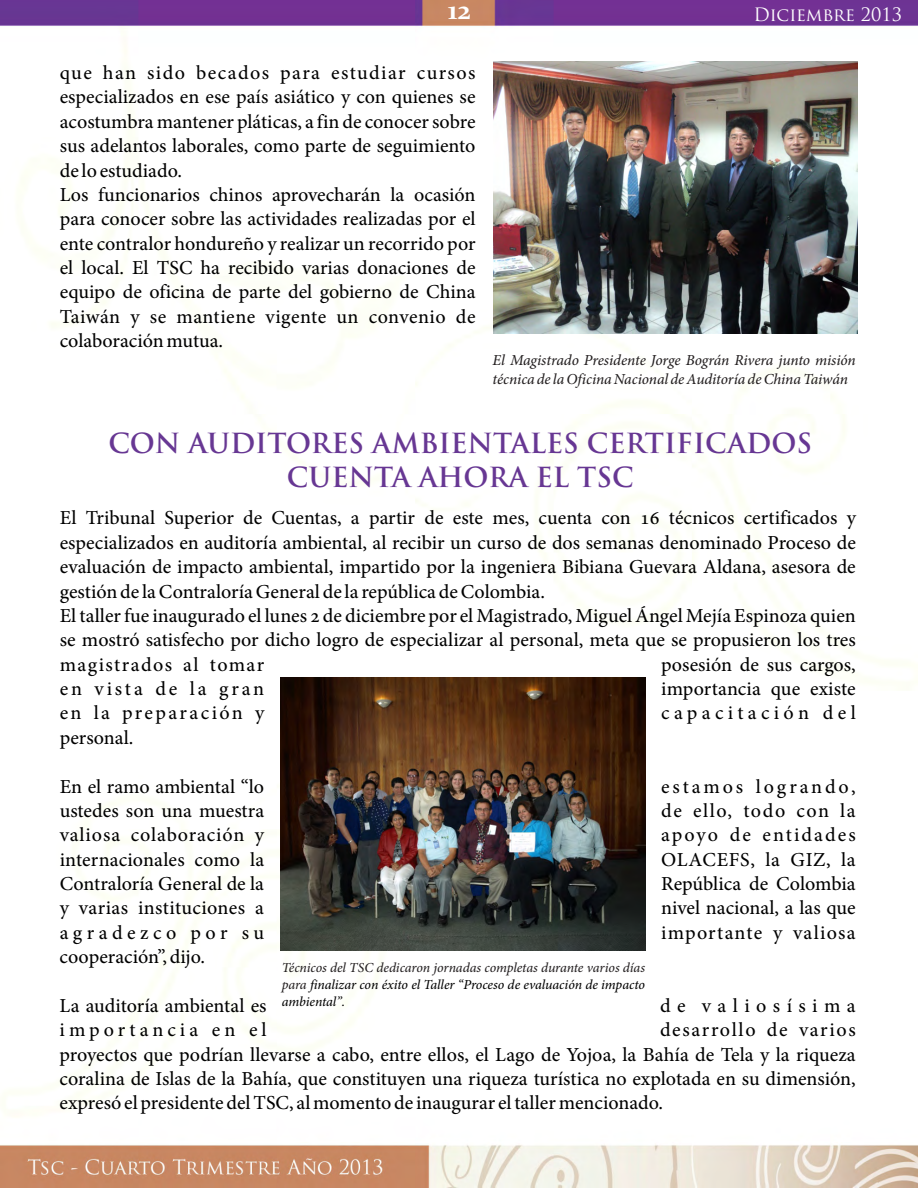
<style>
.page{position:relative;width:918px;height:1188px;background:#fff}
.page>*{position:absolute;margin:0;border:0;box-sizing:border-box;transform-origin:0 0}
.t1{font:700 27px/34.2px "Trajan Pro";color:#673793;text-align:center}
.t2{font:700 27px "Constantia";color:#fff}
.t3{font:19.5px/24.3px "Adobe Hebrew";color:#000}
.t4{font:19.5px "Adobe Hebrew";letter-spacing:.02em;color:#000}
.t5{font:19.5px "Adobe Hebrew";letter-spacing:.045em;color:#000}
.t6{font:19.5px "Adobe Hebrew";letter-spacing:.06em;color:#000}
.t7{font:19.5px "Adobe Hebrew";letter-spacing:.125em;color:#000}
.t8{font:19.5px "Adobe Hebrew";letter-spacing:.15em;color:#000}
.t9{font:19.5px "Adobe Hebrew";letter-spacing:.08em;color:#000}
.t10{font:19.5px "Adobe Hebrew";letter-spacing:.105em;color:#000}
.t11{font:19.5px "Adobe Hebrew";letter-spacing:.035em;color:#000}
.t12{font:19.5px "Adobe Hebrew";letter-spacing:.145em;color:#000}
.t13{font:19.5px "Adobe Hebrew";letter-spacing:.22em;color:#000}
.t14{font:19.5px "Adobe Hebrew";letter-spacing:.205em;color:#000}
.t15{font:19.5px "Adobe Hebrew";letter-spacing:.23em;color:#000}
.t16{font:19.5px "Adobe Hebrew";letter-spacing:.33em;color:#000}
.t17{font:18px "Trajan Pro";color:#fff}
.t18{font:italic 15px/18.8px "Adobe Hebrew";letter-spacing:-.005em;color:#231f20}
.t19{font:italic 13.5px/16.8px "Adobe Hebrew";letter-spacing:-.01em;color:#000;text-align:justify}
.s1{color:#231f20}
</style>
<div class="page">
<img style="left:0;top:0;width:918px;height:1188px">
<img style="left:280px;top:677px;width:365px;height:274px">
<img style="left:494px;top:61px;width:363px;height:273px">
<h1 class="t2" style="left:448px;top:-1px;width:24px">12</h1>
<p class="t17" style="left:754px;top:7px;width:150px">Diciembre 2013</p>
<p class="t3" style="left:60px;top:63px;width:417px">que han sido becados para estudiar cursos especializados en ese país asiático y con quienes se acostumbra mantener pláticas, a fin de conocer sobre sus adelantos laborales, como parte de seguimiento de lo estudiado.<br>Los funcionarios chinos aprovecharán la ocasión para conocer sobre las actividades realizadas por el ente contralor hondureño y realizar un recorrido por el local. El TSC ha recibido varias donaciones de equipo de oficina de parte del gobierno de China Taiwán y se mantiene vigente un convenio de colaboración mutua.</p>
<p class="t18" style="left:493px;top:352px;width:365px">El Magistrado Presidente Jorge Bográn Rivera junto misión técnica de la Oficina Nacional de Auditoría de China Taiwán</p>
<h1 class="t1" style="left:108px;top:429px;width:705px">CON AUDITORES AMBIENTALES CERTIFICADOS<br>CUENTA AHORA EL TSC</h1>
<p class="t3" style="left:60px;top:508px;width:798px">El Tribunal Superior de Cuentas, a partir de este mes, cuenta con 16 técnicos certificados y especializados en auditoría ambiental, al recibir un curso de dos semanas denominado Proceso de evaluación de impacto ambiental, impartido por la ingeniera Bibiana Guevara Aldana, asesora de gestión de la Contraloría General de la república de Colombia.<br>El taller fue inaugurado el lunes 2 de diciembre por el Magistrado, Miguel Ángel Mejía Espinoza quien se mostró satisfecho por dicho logro de especializar al personal, meta que se propusieron los tres magistrados al tomar</p>
<p class="t3" style="left:661px;top:654px;width:196px">posesión de sus cargos,</p>
<p class="t12" style="left:60px;top:681px;width:206px">en vista de la gran</p>
<p class="t3" style="left:661px;top:678px;width:196px">importancia que existe</p>
<p class="t7" style="left:60px;top:705px;width:206px">en la preparación y</p>
<p class="t13" style="left:661px;top:705px;width:196px">capacitación del</p>
<p class="t3" style="left:60px;top:727px;width:75px">personal.</p>
<p class="t3" style="left:60px;top:776px;width:206px">En el ramo ambiental “lo</p>
<p class="t8" style="left:661px;top:778px;width:196px">estamos logrando,</p>
<p class="t3" style="left:60px;top:800px;width:206px">ustedes son una muestra</p>
<p class="t9" style="left:661px;top:803px;width:196px">de ello, todo con la</p>
<p class="t5" style="left:60px;top:827px;width:206px">valiosa colaboración y</p>
<p class="t10" style="left:661px;top:827px;width:196px">apoyo de entidades</p>
<p class="t3" style="left:60px;top:849px;width:206px">internacionales como la</p>
<p class="t11" style="left:661px;top:852px;width:196px">OLACEFS, la GIZ, la</p>
<p class="t3" style="left:60px;top:873px;width:206px">Contraloría General de la</p>
<p class="t3" style="left:661px;top:873px;width:196px">República de Colombia</p>
<p class="t4" style="left:60px;top:900px;width:206px">y varias instituciones a</p>
<p class="t3" style="left:661px;top:898px;width:196px">nivel nacional, a las que</p>
<p class="t15" style="left:60px;top:925px;width:206px">agradezco por su</p>
<p class="t6" style="left:661px;top:925px;width:196px">importante y valiosa</p>
<p class="t3" style="left:60px;top:947px;width:147px">cooperación”, dijo.</p>
<p class="t3" style="left:60px;top:995px;width:208px">La auditoría ambiental es</p>
<p class="t16" style="left:660px;top:998px;width:197px">de valiosísima</p>
<p class="t14" style="left:60px;top:1022px;width:208px">importancia en el</p>
<p class="t19" style="left:282px;top:961px;width:365px"><span class="s1">Técnicos del TSC dedicaron jornadas completas durante varios días para</span> finalizar con éxito el Taller “Proceso de evaluación de impacto ambiental”.</p>
<p class="t3" style="left:60px;top:1020px;width:798px;text-align:justify;text-indent:600px">desarrollo de varios proyectos que podrían llevarse a cabo, entre ellos, el Lago de Yojoa, la Bahía de Tela y la riqueza coralina de Islas de la Bahía, que constituyen una riqueza turística no explotada en su dimensión, expresó el presidente del TSC, al momento de inaugurar el taller mencionado.</p>
</div>
